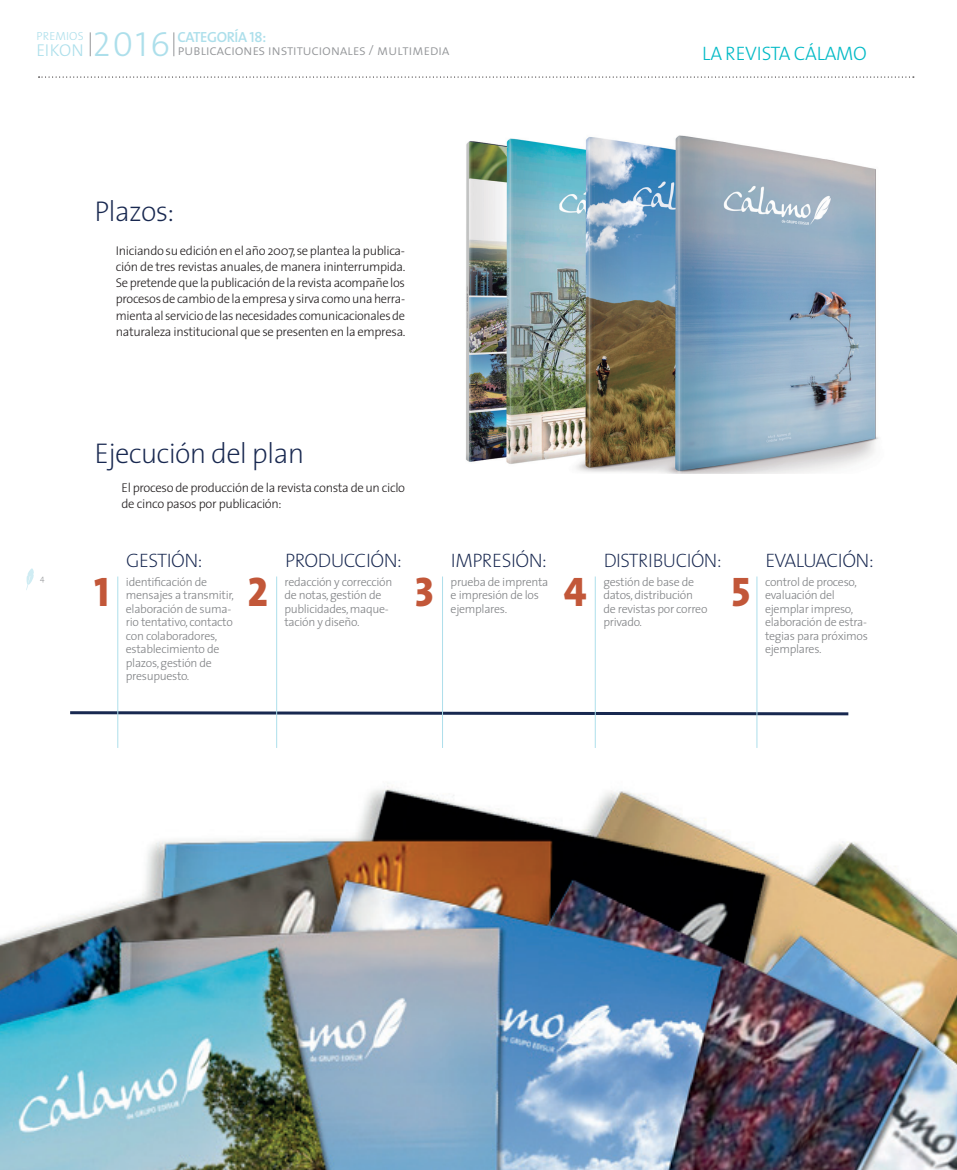
<style>
.page{position:relative;width:957px;height:1170px;background:#fff}
.page>*{position:absolute;margin:0;border:0;box-sizing:border-box;transform-origin:0 0}
.t1{font:41.55px "The Sans Extra Bold Caps";color:#c25739}
.t2{font:200 28.65px "The Sans";letter-spacing:-.025em;color:#182850}
.t3{font:200 19.5px "The Sans";letter-spacing:-.025em;color:#182850}
.t4{font:19.5px "The Sans Light Caps";letter-spacing:-.015em;color:#03bac6}
.t5{font:300 17.25px "The Sans";letter-spacing:-.01em;color:#addfeb}
.t6{font:14.7px "The Sans Light Caps";letter-spacing:-.025em;color:#939598}
.t7{font:14.7px "The Sans Semi Bold Caps";letter-spacing:-.025em;color:#addfeb}
.t8{font:300 12.75px/16.2px "The Sans";letter-spacing:-.025em;color:#231f20;text-align:justify}
.t9{font:300 12px/13.5px "The Sans";letter-spacing:-.025em;color:#808285}
.t10{font:300 11.85px "The Sans";letter-spacing:.005em;color:#addfeb}
.t11{font:300 8.25px "The Sans";color:#939598}
.s1{font-family:"The Sans Light Caps";font-weight:400;font-size:34.95px}
</style>
<div class="page">
<svg style="left:26px;top:568px;width:8px;height:22px"></svg>
<svg style="left:90px;top:32px;width:1px;height:24px"></svg>
<svg style="left:174px;top:32px;width:1px;height:24px"></svg>
<svg style="left:70px;top:709px;width:779px;height:7px"></svg>
<hr style="left:117px;top:576px;width:1px;height:172px;background:#addfeb">
<hr style="left:276px;top:576px;width:1px;height:172px;background:#addfeb">
<hr style="left:442px;top:576px;width:1px;height:172px;background:#addfeb">
<hr style="left:595px;top:576px;width:1px;height:172px;background:#addfeb">
<hr style="left:756px;top:576px;width:1px;height:172px;background:#addfeb">
<img style="left:466px;top:135px;width:413px;height:339px">
<img style="left:0;top:786px;width:957px;height:383px">
<svg style="left:39px;top:76px;width:875px;height:2px"></svg>
<p class="t7" style="left:177px;top:25px;width:90px">CATEGORÍA 18:</p>
<p class="t6" style="left:177px;top:42px;width:274px">publicaciones institucionales / multimedia</p>
<h3 class="t5" style="left:37px;top:36px;width:135px">EIKON <span class="s1">2016</span></h3>
<h3 class="t4" style="left:702px;top:42px;width:166px">LA REVISTA CÁLAMO</h3>
<p class="t10" style="left:37px;top:27px;width:48px">PREMIOS</p>
<h2 class="t2" style="left:94px;top:195px;width:81px">Plazos:</h2>
<p class="t8" style="left:116px;top:242px;width:291px">Iniciando su edición en el año 2007, se plantea la publica&shy;ción de tres revistas anuales, de manera ininterrumpida.<br>Se pretende que la publicación de la revista acompañe los procesos de cambio de la empresa y sirva como una herra&shy;mienta al servicio de las necesidades comunicacionales de naturaleza institucional que se presenten en la empresa.</p>
<h2 class="t2" style="left:94px;top:438px;width:211px">Ejecución del plan</h2>
<p class="t8" style="left:122px;top:479px;width:285px">El proceso de producción de la revista consta de un ciclo de cinco pasos por publicación:</p>
<p class="t11" style="left:40px;top:571px;width:6px">4</p>
<h3 class="t3" style="left:126px;top:550px;width:78px">GESTIÓN:</h3>
<h3 class="t3" style="left:285px;top:550px;width:118px">PRODUCCIÓN:</h3>
<h3 class="t3" style="left:451px;top:550px;width:97px">IMPRESIÓN:</h3>
<h3 class="t3" style="left:604px;top:550px;width:119px">DISTRIBUCIÓN:</h3>
<h3 class="t3" style="left:765px;top:550px;width:110px">EVALUACIÓN:</h3>
<p class="t9" style="left:126px;top:574px;width:110px">identificación de mensajes a transmitir, elaboración de suma&shy;rio tentativo, contacto con colaboradores, establecimiento de plazos, gestión de presupuesto.</p>
<p class="t9" style="left:284px;top:574px;width:109px">redacción y corrección de notas, gestión de publicidades, maque&shy;tación y diseño.</p>
<p class="t9" style="left:451px;top:574px;width:99px">prueba de imprenta e impresión de los ejemplares.</p>
<p class="t9" style="left:603px;top:574px;width:106px">gestión de base de datos, distribución de revistas por correo privado.</p>
<p class="t9" style="left:765px;top:574px;width:104px">control de proceso, evaluación del ejemplar impreso, elaboración de estra&shy;tegias para próximos ejemplares.</p>
<h1 class="t1" style="left:94px;top:556px;width:17px">1</h1>
<h1 class="t1" style="left:247px;top:556px;width:22px">2</h1>
<h1 class="t1" style="left:415px;top:556px;width:21px">3</h1>
<h1 class="t1" style="left:563px;top:556px;width:25px">4</h1>
<h1 class="t1" style="left:731px;top:556px;width:21px">5</h1>
</div>
